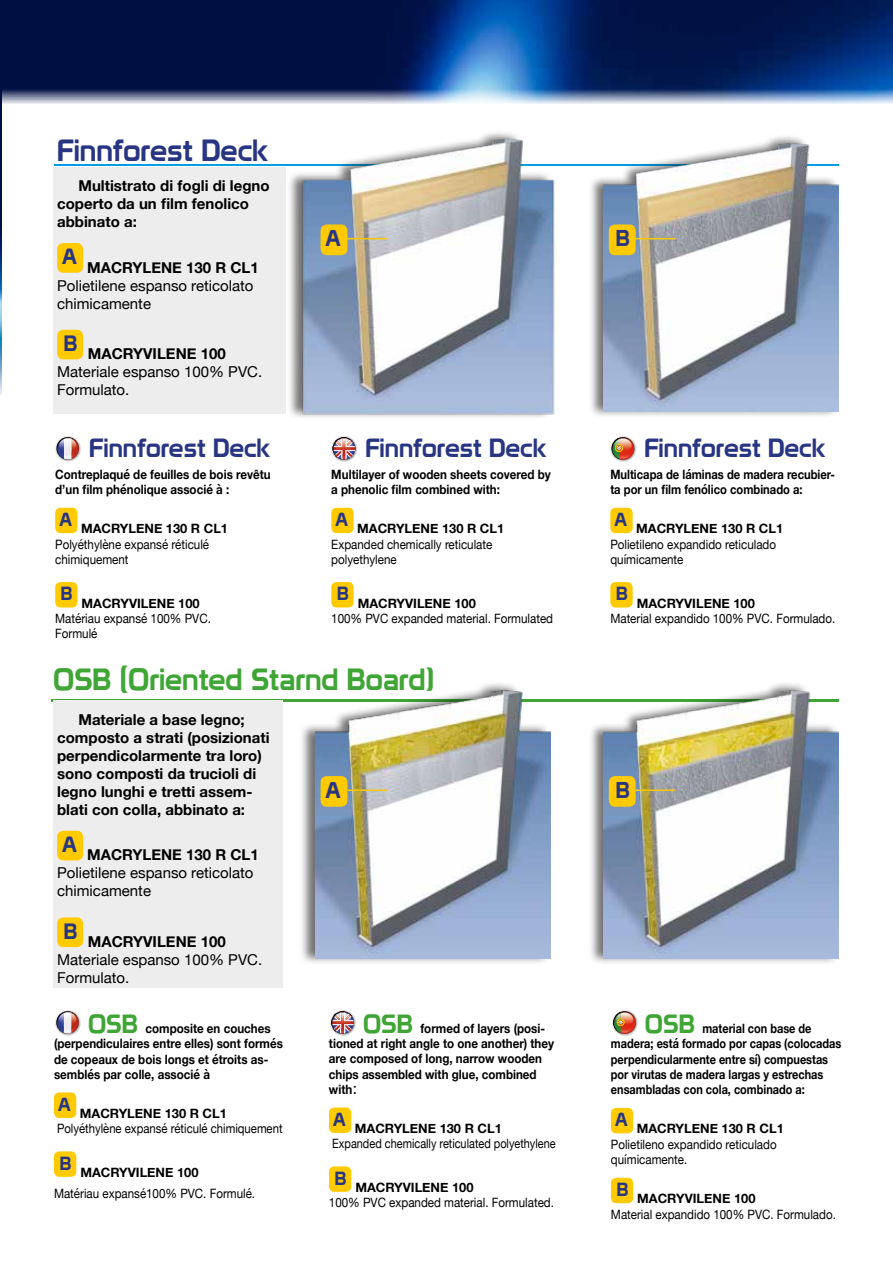
<style>
.page{position:relative;width:893px;height:1263px;background:#fff}
.page>*{position:absolute;margin:0;border:0;box-sizing:border-box;transform-origin:0 0}
.t1{font:30px "Prototype";color:#3fa535}
.t2{font:30px "Prototype";color:#283583}
.t3{font:25.8px "Prototype";color:#283583}
.t4{font:22.35px "Prototype";color:#283583}
.t5{font:15px/18px "Helvetica Neue";color:#000}
.t6{font:700 15px/18px "Helvetica Neue";color:#000}
.t7{font:12.9px/15.5px "Helvetica Neue";color:#000;scale:.9 1}
.t8{font:700 12.9px/15.5px "Helvetica Neue";color:#000;scale:.9 1}
.t9{font:700 12.9px/15.5px "Helvetica Neue";color:#000;scale:.85 1}
.t10{font:700 12.9px/15.5px "Helvetica Neue";color:#000;scale:.87 1}
.t11{font:12.9px/15.5px "Helvetica Neue";color:#000;scale:.85 1}
.t12{font:12.9px/15.5px "Helvetica Neue";color:#000;scale:.88 1}
.s1{font-weight:700}
.s2{font-family:"Prototype";font-weight:400;font-size:25.8px;color:#3fa535}
.s3{font-family:"Times";font-weight:400;font-size:18px}
</style>
<div class="page">
<hr style="left:51px;top:699px;width:788px;height:3px;background:#3fa535">
<div style="left:588px;top:681px;width:252px;height:284px;background:#000;opacity:.55"></div>
<img style="left:603px;top:681px;width:236px;height:277px">
<div style="left:53px;top:701px;width:230px;height:287px;background:#ededed"></div>
<div style="left:53px;top:167px;width:233px;height:246px;background:#ededed"></div>
<hr style="left:54px;top:165px;width:785px;height:1px;background:#009fe3">
<img style="left:0;top:103px;width:2px;height:292px">
<svg style="left:54px;top:435px;width:27px;height:27px"></svg>
<svg style="left:56px;top:437px;width:23px;height:23px"></svg>
<div style="left:57px;top:243px;width:26px;height:30px;background:#ffca00;border-radius:6px"></div>
<div style="left:57px;top:330px;width:26px;height:29px;background:#ffca00;border-radius:6px"></div>
<div style="left:299px;top:681px;width:253px;height:284px;background:#000;opacity:.55"></div>
<div style="left:57px;top:831px;width:26px;height:29px;background:#ffca00;border-radius:6px"></div>
<div style="left:57px;top:917px;width:26px;height:30px;background:#ffca00;border-radius:6px"></div>
<div style="left:321px;top:776px;width:26px;height:31px;background:#ffca00;border-radius:6px"></div>
<hr style="left:345px;top:789px;width:42px;height:2px;background:#ffca00">
<div style="left:609px;top:776px;width:27px;height:31px;background:#ffca00;border-radius:6px"></div>
<hr style="left:633px;top:789px;width:42px;height:2px;background:#ffca00">
<img style="left:0;top:0;width:893px;height:103px">
<div style="left:55px;top:508px;width:23px;height:25px;background:#ffca00;border-radius:5px"></div>
<div style="left:55px;top:582px;width:23px;height:25px;background:#ffca00;border-radius:5px"></div>
<div style="left:54px;top:1092px;width:22px;height:26px;background:#ffca00;border-radius:5px"></div>
<div style="left:54px;top:1151px;width:22px;height:26px;background:#ffca00;border-radius:5px"></div>
<svg style="left:54px;top:1009px;width:27px;height:27px"></svg>
<svg style="left:56px;top:1011px;width:23px;height:23px"></svg>
<div style="left:331px;top:508px;width:23px;height:25px;background:#ffca00;border-radius:5px"></div>
<div style="left:331px;top:582px;width:23px;height:25px;background:#ffca00;border-radius:5px"></div>
<div style="left:610px;top:508px;width:23px;height:25px;background:#ffca00;border-radius:5px"></div>
<div style="left:610px;top:582px;width:23px;height:25px;background:#ffca00;border-radius:5px"></div>
<svg style="left:331px;top:443px;width:26px;height:19px"></svg>
<svg style="left:610px;top:443px;width:26px;height:19px"></svg>
<div style="left:329px;top:1107px;width:22px;height:26px;background:#ffca00;border-radius:5px"></div>
<div style="left:329px;top:1166px;width:22px;height:26px;background:#ffca00;border-radius:5px"></div>
<svg style="left:330px;top:1010px;width:26px;height:26px"></svg>
<div style="left:611px;top:1108px;width:22px;height:25px;background:#ffca00;border-radius:5px"></div>
<div style="left:611px;top:1178px;width:22px;height:25px;background:#ffca00;border-radius:5px"></div>
<svg style="left:612px;top:1010px;width:26px;height:26px"></svg>
<img style="left:188px;top:89px;width:472px;height:354px">
<div style="left:321px;top:224px;width:26px;height:31px;background:#ffca00;border-radius:6px"></div>
<hr style="left:345px;top:238px;width:42px;height:1px;background:#ffca00">
<div style="left:588px;top:133px;width:252px;height:285px;background:#000;opacity:.55"></div>
<img style="left:603px;top:114px;width:236px;height:297px">
<div style="left:609px;top:224px;width:27px;height:31px;background:#ffca00;border-radius:6px"></div>
<hr style="left:633px;top:238px;width:42px;height:1px;background:#ffca00">
<h1 class="t2" style="left:57px;top:132px;width:213px">Finnforest Deck</h1>
<p class="t6" style="left:57px;top:177px;width:214px;text-indent:21px">Multistrato di fogli di legno coperto da un film fenolico abbinato a:</p>
<p class="t5" style="left:57px;top:259px;width:203px;text-indent:5px"><sup>A</sup> <span class="s1">MACRYLENE 130 R CL1<br></span>Polietilene espanso reticolato chimicamente</p>
<p class="t5" style="left:57px;top:346px;width:207px;text-indent:7px"><sup>B</sup> <span class="s1">MACRYVILENE 100<br></span>Materiale espanso 100% PVC.<br>Formulato.</p>
<h2 class="t3" style="left:89px;top:432px;width:183px">Finnforest Deck</h2>
<p class="t8" style="left:55px;top:467px;width:241px">Contreplaqué de feuilles de bois revêtu d’un film phénolique associé à :</p>
<p class="t7" style="left:55px;top:522px;width:194px;text-indent:4px"><sup>A</sup> <span class="s1">MACRYLENE 130 R CL1<br></span>Polyéthylène expansé réticulé chimiquement</p>
<p class="t7" style="left:55px;top:596px;width:174px;text-indent:6px"><sup>B</sup> <span class="s1">MACRYVILENE 100<br></span>Matériau expansé 100% PVC.<br>Formulé</p>
<h3 class="t4" style="left:325px;top:225px;width:17px">A</h3>
<h3 class="t4" style="left:616px;top:225px;width:16px">B</h3>
<h2 class="t3" style="left:365px;top:432px;width:183px">Finnforest Deck</h2>
<p class="t8" style="left:331px;top:467px;width:245px">Multilayer of wooden sheets covered by a phenolic film combined with:</p>
<p class="t7" style="left:331px;top:522px;width:194px;text-indent:4px"><sup>A</sup> <span class="s1">MACRYLENE 130 R CL1<br></span>Expanded chemically reticulate polyethylene</p>
<p class="t7" style="left:331px;top:596px;width:248px;text-indent:6px"><sup>B</sup> <span class="s1">MACRYVILENE 100<br></span>100% PVC expanded material. Formulated</p>
<h2 class="t3" style="left:644px;top:432px;width:183px">Finnforest Deck</h2>
<p class="t10" style="left:610px;top:467px;width:260px">Multicapa de láminas de madera recubier&shy;ta por un film fenólico combinado a:</p>
<p class="t7" style="left:610px;top:522px;width:194px;text-indent:4px"><sup>A</sup> <span class="s1">MACRYLENE 130 R CL1<br></span>Polietileno expandido reticulado químicamente</p>
<p class="t7" style="left:610px;top:596px;width:251px;text-indent:6px"><sup>B</sup> <span class="s1">MACRYVILENE 100<br></span>Material expandido 100% PVC. Formulado.</p>
<h1 class="t1" style="left:53px;top:661px;width:382px">OSB (Oriented Starnd Board)</h1>
<p class="t6" style="left:57px;top:711px;width:214px;text-indent:21px">Materiale a base legno; composto a strati (posizionati perpendicolarmente tra loro) sono composti da trucioli di legno lunghi e tretti assem&shy;blati con colla, abbinato a:</p>
<p class="t5" style="left:57px;top:847px;width:203px;text-indent:5px"><sup>A</sup> <span class="s1">MACRYLENE 130 R CL1<br></span>Polietilene espanso reticolato chimicamente</p>
<p class="t5" style="left:57px;top:934px;width:207px;text-indent:7px"><sup>B</sup> <span class="s1">MACRYVILENE 100<br></span>Materiale espanso 100% PVC.<br>Formulato.</p>
<p class="t8" style="left:54px;top:1021px;width:256px;text-indent:34px"><span class="s2">OSB</span> composite en couches (perpendiculaires entre elles) sont formés de copeaux de bois longs et étroits as&shy;semblés par colle, associé à</p>
<p class="t12" style="left:57px;top:1106px;width:258px"><sup>A</sup> <span class="s1">MACRYLENE 130 R CL1<br></span>Polyéthylène expansé réticulé chimiquement</p>
<p class="t7" style="left:54px;top:1162px;width:225px;line-height:21.6px;text-indent:6px"><sup>B</sup> <span class="s1">MACRYVILENE 100<br></span>Matériau expansé100% PVC. Formulé.</p>
<h3 class="t4" style="left:325px;top:777px;width:17px">A</h3>
<h3 class="t4" style="left:616px;top:777px;width:16px">B</h3>
<p class="t8" style="left:329px;top:1021px;width:252px;text-indent:34px"><span class="s2">OSB</span> formed of layers (posi&shy;tioned at right angle to one another) they are composed of long, narrow wooden chips assembled with glue, combined with<span class="s3">:</span></p>
<p class="t11" style="left:332px;top:1121px;width:264px"><sup>A</sup> <span class="s1">MACRYLENE 130 R CL1<br></span>Expanded chemically reticulated polyethylene</p>
<p class="t7" style="left:329px;top:1180px;width:251px;text-indent:6px"><sup>B</sup> <span class="s1">MACRYVILENE 100<br></span>100% PVC expanded material. Formulated.</p>
<p class="t9" style="left:611px;top:1021px;width:273px;text-indent:34px"><span class="s2">OSB</span> material con base de madera; está formado por capas (colocadas perpendicularmente entre sí) compuestas por virutas de madera largas y estrechas ensambladas con cola, combinado a:</p>
<p class="t7" style="left:611px;top:1122px;width:194px;text-indent:4px"><sup>A</sup> <span class="s1">MACRYLENE 130 R CL1<br></span>Polietileno expandido reticulado químicamente.</p>
<p class="t7" style="left:611px;top:1192px;width:251px;text-indent:6px"><sup>B</sup> <span class="s1">MACRYVILENE 100<br></span>Material expandido 100% PVC. Formulado.</p>
</div>
